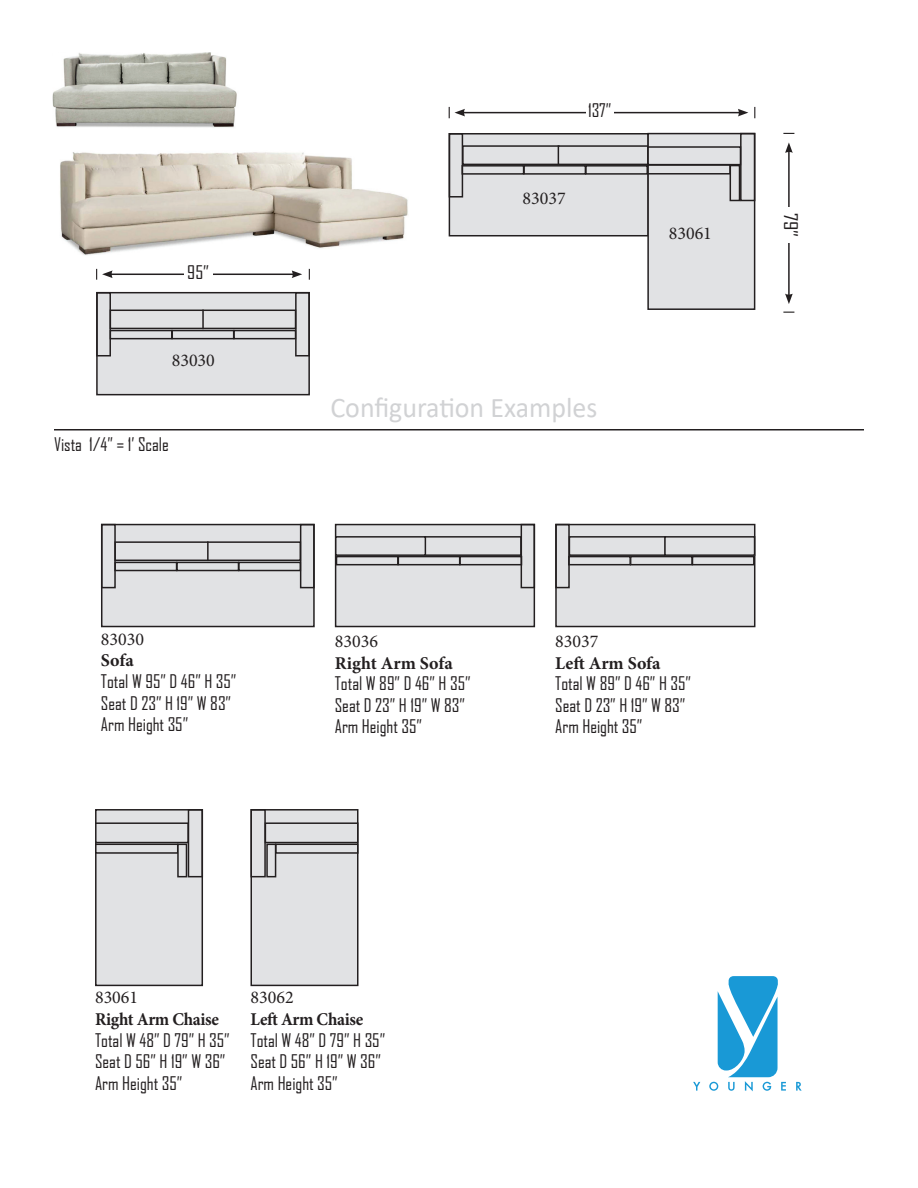
<style>
.page{position:relative;width:918px;height:1188px;background:#fff}
.page>*{position:absolute;margin:0;border:0;box-sizing:border-box;transform-origin:0 0}
.t1{font:28.5px "Calibri";color:#d1d2d4}
.t2{font:18px/21.6px "Agency FB";color:#231f20}
.t3{font:18px "Minion Pro";color:#231f20}
.t4{font:700 18px "Minion Pro";letter-spacing:-.01em;color:#231f20;scale:.95 1}
.t5{font:700 18px "Minion Pro";letter-spacing:-.01em;color:#231f20}
.t6{font:18px "Agency FB";color:#231f20;scale:1.06 1}
.t7{font:18px "Agency FB";color:#231f20;scale:1.24 1}
</style>
<div class="page">
<div style="left:449px;top:134px;width:199px;height:102px;background:#e1e2e4"></div>
<div style="left:449px;top:133px;width:200px;height:103px;border:2px solid #231f20"></div>
<div style="left:462px;top:145px;width:98px;height:20px;border:2px solid #231f20"></div>
<div style="left:558px;top:145px;width:91px;height:20px;border:2px solid #231f20"></div>
<div style="left:585px;top:165px;width:63px;height:10px;border:2px solid #231f20"></div>
<div style="left:523px;top:165px;width:63px;height:10px;border:2px solid #231f20"></div>
<div style="left:462px;top:165px;width:62px;height:10px;border:2px solid #231f20"></div>
<div style="left:449px;top:133px;width:14px;height:65px;border:2px solid #231f20"></div>
<div style="left:648px;top:134px;width:107px;height:175px;background:#e1e2e4"></div>
<div style="left:647px;top:133px;width:108px;height:177px;border:2px solid #231f20"></div>
<div style="left:647px;top:146px;width:94px;height:19px;border:2px solid #231f20"></div>
<div style="left:647px;top:164px;width:84px;height:11px;border:2px solid #231f20"></div>
<div style="left:730px;top:165px;width:10px;height:36px;border:2px solid #231f20"></div>
<div style="left:740px;top:133px;width:15px;height:68px;border:2px solid #231f20"></div>
<div style="left:97px;top:293px;width:212px;height:102px;background:#e1e2e4"></div>
<div style="left:96px;top:292px;width:214px;height:103px;border:2px solid #231f20"></div>
<div style="left:110px;top:310px;width:186px;height:19px;border:2px solid #231f20"></div>
<svg style="left:202px;top:310px;width:2px;height:19px"></svg>
<div style="left:110px;top:330px;width:63px;height:9px;border:2px solid #231f20"></div>
<div style="left:172px;top:330px;width:62px;height:9px;border:2px solid #231f20"></div>
<div style="left:233px;top:330px;width:63px;height:9px;border:2px solid #231f20"></div>
<div style="left:96px;top:292px;width:15px;height:64px;border:2px solid #231f20"></div>
<div style="left:295px;top:292px;width:15px;height:64px;border:2px solid #231f20"></div>
<hr style="left:54px;top:429px;width:810px;height:1px;background:#231f20">
<svg style="left:693px;top:976px;width:109px;height:116px"></svg>
<hr style="left:463px;top:112px;width:277px;height:1px;background:#231f20">
<svg style="left:449px;top:107px;width:16px;height:11px"></svg>
<svg style="left:738px;top:109px;width:10px;height:7px"></svg>
<div style="left:586px;top:103px;width:27px;height:18px;background:#fff"></div>
<hr style="left:110px;top:274px;width:184px;height:1px;background:#231f20">
<svg style="left:96px;top:269px;width:17px;height:11px"></svg>
<svg style="left:292px;top:270px;width:10px;height:8px"></svg>
<div style="left:184px;top:265px;width:28px;height:17px;background:#fff"></div>
<img style="left:60px;top:152px;width:348px;height:103px">
<img style="left:52px;top:52px;width:185px;height:76px">
<div style="left:102px;top:525px;width:212px;height:102px;background:#e1e2e4"></div>
<div style="left:101px;top:524px;width:214px;height:103px;border:2px solid #231f20"></div>
<div style="left:114px;top:541px;width:187px;height:20px;border:2px solid #231f20"></div>
<hr style="left:207px;top:541px;width:2px;height:20px;background:#231f20">
<div style="left:114px;top:562px;width:63px;height:9px;border:2px solid #231f20"></div>
<div style="left:176px;top:562px;width:63px;height:9px;border:2px solid #231f20"></div>
<div style="left:238px;top:562px;width:63px;height:9px;border:2px solid #231f20"></div>
<div style="left:101px;top:524px;width:15px;height:64px;border:2px solid #231f20"></div>
<div style="left:300px;top:524px;width:15px;height:64px;border:2px solid #231f20"></div>
<div style="left:251px;top:810px;width:107px;height:175px;background:#e1e2e4"></div>
<div style="left:250px;top:809px;width:108px;height:177px;border:2px solid #231f20"></div>
<div style="left:265px;top:822px;width:93px;height:21px;border:2px solid #231f20"></div>
<div style="left:275px;top:844px;width:83px;height:10px;border:2px solid #231f20"></div>
<div style="left:266px;top:844px;width:10px;height:33px;border:2px solid #231f20"></div>
<div style="left:250px;top:809px;width:16px;height:68px;border:2px solid #231f20"></div>
<div style="left:336px;top:525px;width:198px;height:102px;background:#e1e2e4"></div>
<div style="left:335px;top:524px;width:200px;height:103px;border:2px solid #231f20"></div>
<div style="left:424px;top:536px;width:98px;height:20px;border:2px solid #231f20"></div>
<div style="left:335px;top:536px;width:91px;height:20px;border:2px solid #231f20"></div>
<div style="left:336px;top:556px;width:63px;height:9px;border:2px solid #231f20"></div>
<div style="left:398px;top:556px;width:62px;height:9px;border:2px solid #231f20"></div>
<div style="left:459px;top:556px;width:63px;height:9px;border:2px solid #231f20"></div>
<div style="left:521px;top:524px;width:14px;height:64px;border:2px solid #231f20"></div>
<div style="left:96px;top:810px;width:106px;height:175px;background:#e1e2e4"></div>
<div style="left:95px;top:809px;width:108px;height:177px;border:2px solid #231f20"></div>
<div style="left:95px;top:822px;width:94px;height:21px;border:2px solid #231f20"></div>
<div style="left:95px;top:844px;width:83px;height:10px;border:2px solid #231f20"></div>
<div style="left:177px;top:844px;width:10px;height:33px;border:2px solid #231f20"></div>
<div style="left:188px;top:809px;width:15px;height:68px;border:2px solid #231f20"></div>
<hr style="left:788px;top:151px;width:2px;height:145px;background:#231f20">
<svg style="left:785px;top:142px;width:8px;height:11px"></svg>
<svg style="left:785px;top:294px;width:8px;height:10px"></svg>
<div style="left:781px;top:207px;width:17px;height:35px;background:#fff"></div>
<div style="left:556px;top:525px;width:199px;height:102px;background:#e1e2e4"></div>
<div style="left:555px;top:524px;width:200px;height:103px;border:2px solid #231f20"></div>
<div style="left:569px;top:536px;width:97px;height:20px;border:2px solid #231f20"></div>
<div style="left:664px;top:536px;width:91px;height:20px;border:2px solid #231f20"></div>
<div style="left:692px;top:556px;width:63px;height:9px;border:2px solid #231f20"></div>
<div style="left:630px;top:556px;width:63px;height:9px;border:2px solid #231f20"></div>
<div style="left:568px;top:556px;width:63px;height:9px;border:2px solid #231f20"></div>
<div style="left:555px;top:524px;width:15px;height:64px;border:2px solid #231f20"></div>
<p class="t6" style="left:187px;top:261px;width:22px">95”</p>
<p class="t3" style="left:172px;top:348px;width:45px">83030</p>
<p class="t2" style="left:54px;top:433px;width:116px">Vista 1/4” = 1’ Scale</p>
<p class="t3" style="left:101px;top:627px;width:45px">83030</p>
<p class="t5" style="left:101px;top:648px;width:34px">Sofa</p>
<p class="t2" style="left:101px;top:670px;width:137px">Total W 95” D 46” H 35”<br>Seat D 23” H 19” W 83”<br>Arm Height 35”</p>
<p class="t2" style="left:588px;top:99px;width:25px">137”</p>
<p class="t3" style="left:523px;top:186px;width:45px">83037</p>
<p class="t3" style="left:669px;top:221px;width:45px">83061</p>
<h1 class="t1" style="left:330px;top:388px;width:269px">Configuration Examples</h1>
<p class="t7" style="left:802px;top:213px;width:21px;rotate:90deg">79”</p>
<p class="t3" style="left:335px;top:629px;width:45px">83036</p>
<p class="t5" style="left:335px;top:650px;width:120px">Right Arm Sofa</p>
<p class="t2" style="left:335px;top:672px;width:137px">Total W 89” D 46” H 35”<br>Seat D 23” H 19” W 83”<br>Arm Height 35”</p>
<p class="t3" style="left:555px;top:629px;width:45px">83037</p>
<p class="t5" style="left:555px;top:650px;width:107px">Left Arm Sofa</p>
<p class="t2" style="left:555px;top:672px;width:137px">Total W 89” D 46” H 35”<br>Seat D 23” H 19” W 83”<br>Arm Height 35”</p>
<p class="t3" style="left:95px;top:986px;width:45px">83061</p>
<p class="t4" style="left:95px;top:1007px;width:132px">Right Arm Chaise</p>
<p class="t2" style="left:95px;top:1029px;width:136px">Total W 48” D 79” H 35”<br>Seat D 56” H 19” W 36”<br>Arm Height 35”</p>
<p class="t3" style="left:251px;top:986px;width:45px">83062</p>
<p class="t4" style="left:250px;top:1007px;width:120px">Left Arm Chaise</p>
<p class="t2" style="left:250px;top:1029px;width:136px">Total W 48” D 79” H 35”<br>Seat D 56” H 19” W 36”<br>Arm Height 35”</p>
</div>
